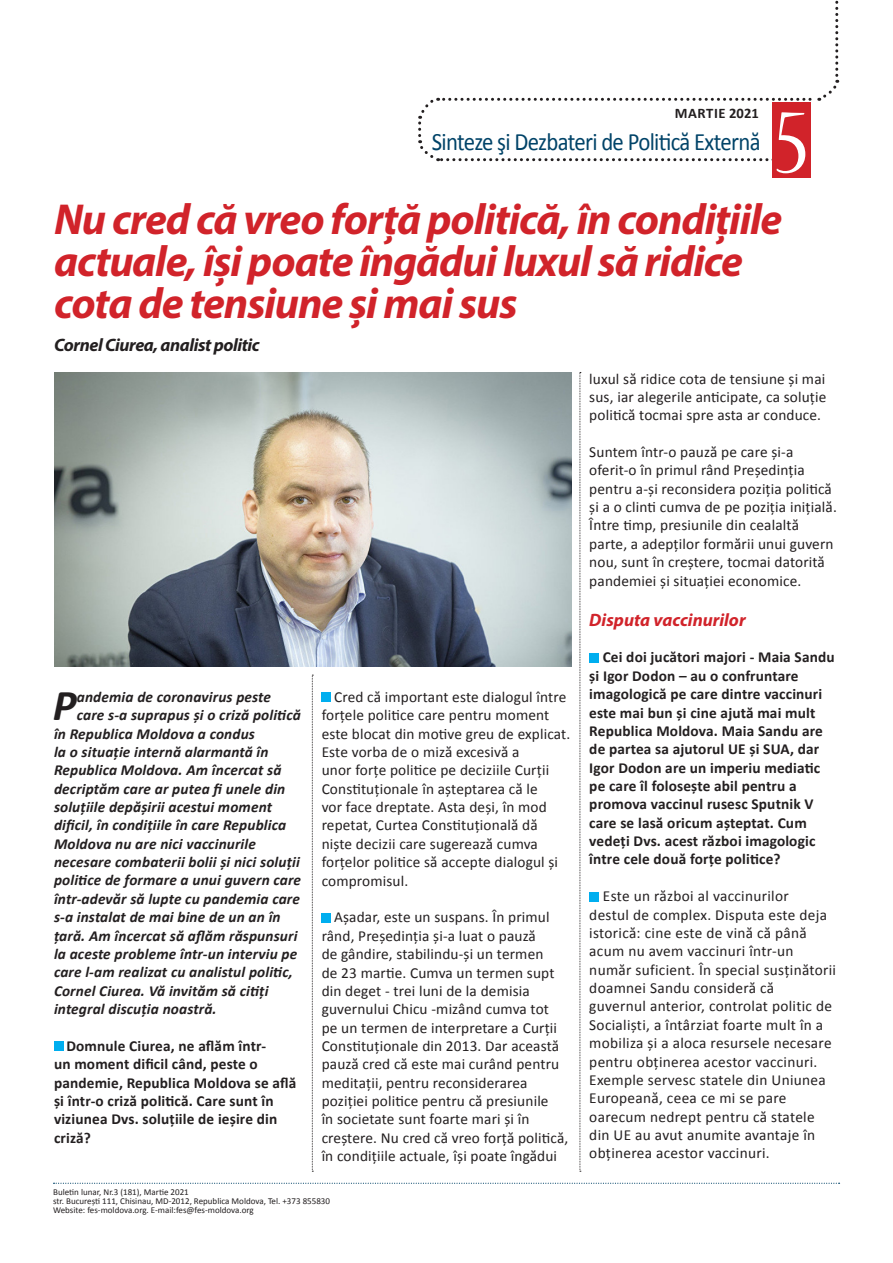
<style>
.page{position:relative;width:893px;height:1263px;background:#fff}
.page>*{position:absolute;margin:0;border:0;box-sizing:border-box;transform-origin:0 0}
.t1{font:condensed 102px "Nueva Std";color:#fff}
.MANSHETA{font:italic 700 44.25px "Calibri";color:#231f20}
.TITLU{font:italic 700 43.5px/42px "Myriad Pro";letter-spacing:-.025em;color:#d1232a}
.t2{font:25.05px "Calibri";letter-spacing:-.03em;color:#014368;scale:.91 1}
.INTERTITLU{font:italic 700 18px "Myriad Pro";letter-spacing:-.025em;color:#231f20}
.INTERTITLU-2{font:italic 700 18px "Myriad Pro";color:#d1232a}
.texte{font:15.3px/18.3px "Calibri";letter-spacing:.01em;color:#231f20}
.MANSHETA-2{font:italic 700 15.3px "Calibri";letter-spacing:.01em;color:#231f20}
.texte-2{font:700 15.3px/18.3px "Calibri";letter-spacing:.01em;color:#231f20}
.t3{font:700 14.55px "Calibri";letter-spacing:.035em;color:#231f20}
.t4{font:9px/9px "Calibri";color:#231f20}
</style>
<div class="page">
<svg style="left:54px;top:1183px;width:786px;height:1px"></svg>
<svg style="left:418px;top:0;width:422px;height:161px"></svg>
<div style="left:772px;top:102px;width:38px;height:76px;background:#d1232a"></div>
<svg style="left:312px;top:675px;width:1px;height:497px"></svg>
<svg style="left:580px;top:372px;width:1px;height:800px"></svg>
<div style="left:54px;top:1041px;width:10px;height:10px;background:#00aeef"></div>
<div style="left:322px;top:692px;width:9px;height:10px;background:#00aeef"></div>
<div style="left:322px;top:913px;width:9px;height:9px;background:#00aeef"></div>
<img style="left:54px;top:372px;width:517px;height:295px">
<div style="left:589px;top:653px;width:10px;height:9px;background:#00aeef"></div>
<div style="left:589px;top:892px;width:10px;height:9px;background:#00aeef"></div>
<p class="t3" style="left:675px;top:104px;width:85px">MARTIE 2021</p>
<p class="t1" style="left:775px;top:96px;width:35px">5</p>
<h3 class="t2" style="left:432px;top:126px;width:363px">Sinteze şi Dezbateri de Politică Externă</h3>
<p class="TITLU" style="left:54px;top:197px;width:730px">Nu cred că vreo forță politică, în condițiile actuale, își poate îngădui luxul să ridice</p>
<p class="TITLU" style="left:54px;top:281px;width:465px">cota de tensiune și mai sus</p>
<p class="INTERTITLU" style="left:54px;top:333px;width:207px">Cornel Ciurea, analist politic</p>
<p class="texte" style="left:589px;top:369px;width:239px;text-align:justify">luxul să ridice cota de tensiune și mai sus, iar alegerile anticipate, ca soluție politică tocmai spre asta ar conduce.</p>
<p class="texte" style="left:589px;top:443px;width:249px">Suntem într-o pauză pe care și-a oferit-o în primul rând Președinția pentru a-și reconsidera poziția politică și a o clinti cumva de pe poziția inițială.<br>Între timp, presiunile din cealaltă parte, a adepților formării unui guvern nou, sunt în creștere, tocmai datorită pandemiei și situației economice.</p>
<p class="INTERTITLU-2" style="left:589px;top:608px;width:158px">Disputa vaccinurilor</p>
<p class="texte-2" style="left:589px;top:648px;width:247px;text-indent:13px">Cei doi jucători majori - Maia Sandu și Igor Dodon – au o confruntare imagologică pe care dintre vaccinuri este mai bun și cine ajută mai mult Republica Moldova. Maia Sandu are de partea sa ajutorul UE și SUA, dar Igor Dodon are un imperiu mediatic pe care îl folosește abil pentru a promova vaccinul rusesc Sputnik V care se lasă oricum așteptat. Cum vedeți Dvs. acest război imagologic între cele două forțe politice?</p>
<p class="texte" style="left:589px;top:887px;width:248px;text-indent:14px">Este un război al vaccinurilor<br>destul de complex. Disputa este deja istorică: cine este de vină că până acum nu avem vaccinuri într-un număr suficient. În special susținătorii doamnei Sandu consideră că<br>guvernul anterior, controlat politic de Socialiști, a întârziat foarte mult în a mobiliza și a aloca resursele necesare pentru obținerea acestor vaccinuri.<br>Exemple servesc statele din Uniunea Europeană, ceea ce mi se pare oarecum nedrept pentru că statele din UE au avut anumite avantaje în obținerea acestor vaccinuri.</p>
<p class="MANSHETA" style="left:53px;top:677px;width:25px">P</p>
<p class="MANSHETA-2" style="left:77px;top:687px;width:196px">andemia de coronavirus peste</p>
<p class="texte" style="left:322px;top:688px;width:250px;text-indent:12px">Cred că important este dialogul între forțele politice care pentru moment este blocat din motive greu de explicat.<br>Este vorba de o miză excesivă a<br>unor forțe politice pe deciziile Curții Constituționale în așteptarea că le<br>vor face dreptate. Asta deși, în mod repetat, Curtea Constituțională dă niște decizii care sugerează cumva forțelor politice să accepte dialogul și compromisul.</p>
<p class="texte" style="left:322px;top:908px;width:248px;text-indent:12px">Așadar, este un suspans. În primul rând, Președinția și-a luat o pauză<br>de gândire, stabilindu-și un termen<br>de 23 martie. Cumva un termen supt din deget - trei luni de la demisia guvernului Chicu -mizând cumva tot pe un termen de interpretare a Curții Constituționale din 2013. Dar această pauză cred că este mai curând pentru meditații, pentru reconsiderarea poziției politice pentru că presiunile<br>în societate sunt foarte mari și în creștere. Nu cred că vreo forță politică, în condițiile actuale, își poate îngădui</p>
<p class="MANSHETA-2" style="left:77px;top:705px;width:225px">care s-a suprapus și o criză politică</p>
<p class="MANSHETA-2" style="left:54px;top:724px;width:202px">în Republica Moldova a condus</p>
<p class="MANSHETA-2" style="left:54px;top:742px;width:216px">la o situație internă alarmantă în</p>
<p class="MANSHETA-2" style="left:54px;top:760px;width:229px">Republica Moldova. Am încercat să</p>
<p class="MANSHETA-2" style="left:54px;top:779px;width:233px">decriptăm care ar putea fi unele din</p>
<p class="MANSHETA-2" style="left:54px;top:797px;width:220px">soluțiile depășirii acestui moment</p>
<p class="MANSHETA-2" style="left:54px;top:815px;width:234px">dificil, în condițiile în care Republica</p>
<p class="MANSHETA-2" style="left:54px;top:834px;width:203px">Moldova nu are nici vaccinurile</p>
<p class="MANSHETA-2" style="left:54px;top:852px;width:247px">necesare combaterii bolii și nici soluții</p>
<p class="MANSHETA-2" style="left:54px;top:871px;width:249px">politice de formare a unui guvern care</p>
<p class="MANSHETA-2" style="left:54px;top:889px;width:247px">într-adevăr să lupte cu pandemia care</p>
<p class="MANSHETA-2" style="left:54px;top:907px;width:228px">s-a instalat de mai bine de un an în</p>
<p class="MANSHETA-2" style="left:54px;top:926px;width:245px">țară. Am încercat să aflăm răspunsuri</p>
<p class="MANSHETA-2" style="left:54px;top:944px;width:245px">la aceste probleme într-un interviu pe</p>
<p class="MANSHETA-2" style="left:54px;top:962px;width:240px">care l-am realizat cu analistul politic,</p>
<p class="MANSHETA-2" style="left:54px;top:981px;width:216px">Cornel Ciurea. Vă invităm să citiți</p>
<p class="MANSHETA-2" style="left:54px;top:999px;width:164px">integral discuția noastră.</p>
<p class="texte-2" style="left:54px;top:1036px;width:244px;text-indent:12px">Domnule Ciurea, ne aflăm într-<br>un moment dificil când, peste o pandemie, Republica Moldova se află și într-o criză politică. Care sunt în viziunea Dvs. soluțiile de ieșire din criză?</p>
<p class="t4" style="left:53px;top:1187px;width:278px">Buletin lunar, Nr.3 (181), Martie 2021<br>str. București 111, Chisinau, MD-2012, Republica Moldova, Tel. +373 855830<br>Website: fes-moldova.org. E-mail:fes@fes-moldova.org</p>
</div>
